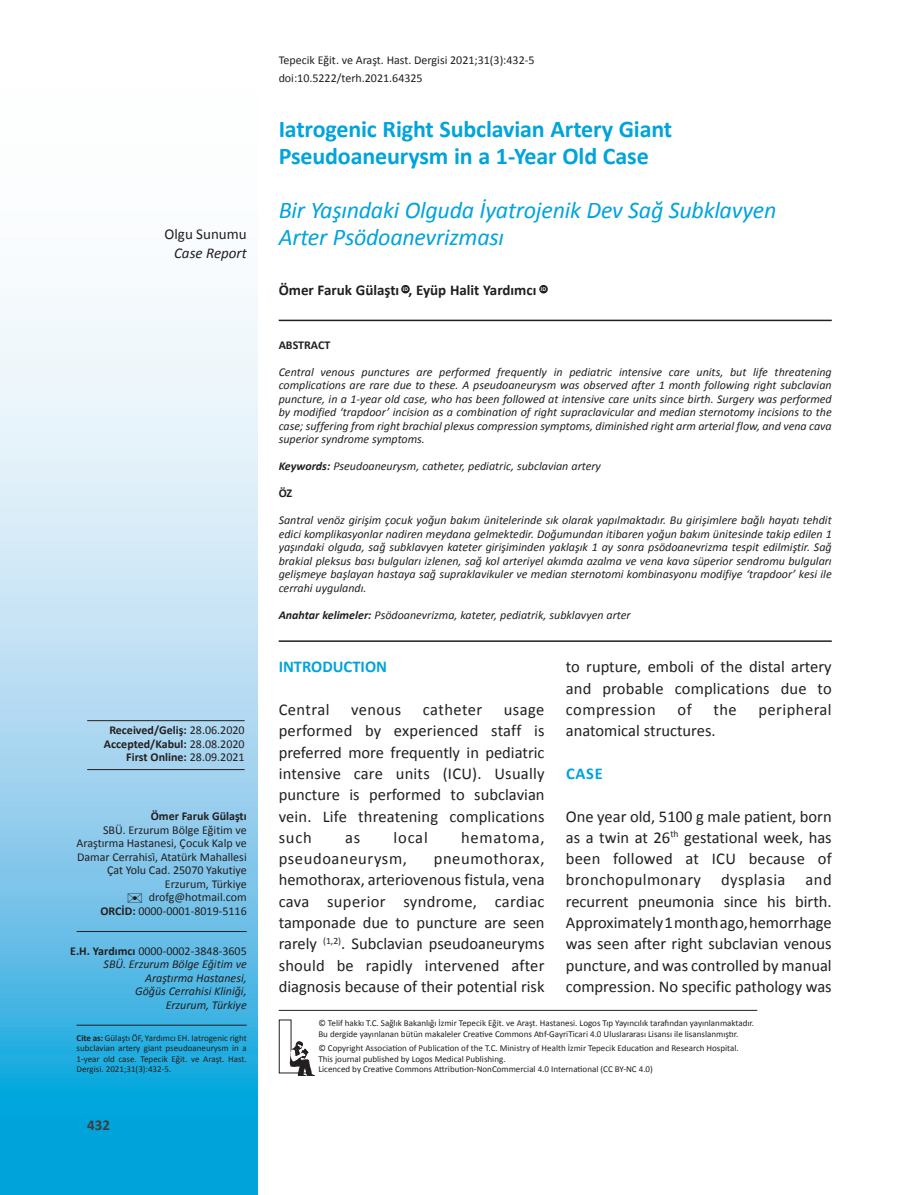
<style>
.page{position:relative;width:919px;height:1195px;background:#fff}
.page>*{position:absolute;margin:0;border:0;box-sizing:border-box;transform-origin:0 0}
.t1{font:700 24px "Calibri";letter-spacing:-.005em;color:#00a4db}
.t2{font:italic 24px "Calibri";letter-spacing:-.01em;color:#00a4db}
.t3{font:16.5px/21.3px "Calibri";letter-spacing:.005em;color:#231f20;text-align:justify}
.t4{font:16.5px "Calibri";letter-spacing:.03em;color:#231f20}
.t5{font:700 16.5px "Calibri";color:#00a4db}
.t6{font:16.5px "Calibri";letter-spacing:.035em;color:#231f20}
.t7{font:16.5px "Calibri";letter-spacing:.05em;color:#231f20}
.t8{font:700 15px "Calibri";color:#231f20}
.t9{font:15px "Calibri";color:#231f20}
.t10{font:italic 15px "Calibri";color:#231f20}
.t11{font:700 15px "Calibri";color:#3e3e3f}
.t12{font:italic 12px/13.5px "Calibri";color:#231f20;text-align:justify}
.t13{font:12px/13.5px "Calibri";color:#231f20;text-align:right}
.t14{font:700 12px "Calibri";color:#231f20}
.t15{font:9px/10.5px "Calibri";color:#231f20;text-align:justify}
.t16{font:700 6px "Calibri";color:#fff}
.s1{font-weight:400}
.s2{font-weight:700}
</style>
<div class="page">
<svg style="left:279px;top:1019px;width:35px;height:57px"></svg>
<hr style="left:279px;top:1010px;width:478px;height:1px;background:#231f20">
<svg style="left:0;top:296px;width:257px;height:899px;background:#93d2ee"></svg>
<hr style="left:87px;top:720px;width:157px;height:1px;background:#231f20">
<hr style="left:87px;top:769px;width:157px;height:1px;background:#231f20">
<hr style="left:77px;top:931px;width:170px;height:1px;background:#231f20">
<hr style="left:77px;top:1025px;width:170px;height:1px;background:#231f20">
<hr style="left:279px;top:320px;width:552px;height:1px;background:#231f20">
<div style="left:401px;top:285px;width:9px;height:8px;background:#231f20;border-radius:50%"></div>
<div style="left:539px;top:285px;width:8px;height:8px;background:#231f20;border-radius:50%"></div>
<hr style="left:279px;top:640px;width:552px;height:2px;background:#231f20">
<p class="t9" style="left:165px;top:224px;width:84px">Olgu Sunumu</p>
<p class="t10" style="left:174px;top:244px;width:74px">Case Report</p>
<p class="t14" style="left:109px;top:723px;width:137px">Received/Geliş: <span class="s1">28.06.2020</span></p>
<p class="t14" style="left:104px;top:736px;width:142px">Accepted/Kabul: <span class="s1">28.08.2020</span></p>
<p class="t14" style="left:126px;top:750px;width:120px">First Online: <span class="s1">28.09.2021</span></p>
<p class="t14" style="left:151px;top:809px;width:97px">Ömer Faruk Gülaştı</p>
<p class="t13" style="left:77px;top:822px;width:172px">SBÜ. Erzurum Bölge Eğitim ve<br>Araştırma Hastanesi, Çocuk Kalp ve<br>Damar Cerrahisi̇, Atatürk Mahallesi<br>Çat Yolu Cad. 25070 Yakutiye</p>
<p class="t13" style="left:165px;top:876px;width:83px">Erzurum, Türkiye</p>
<p class="t13" style="left:127px;top:890px;width:121px">✉ drofg@hotmail.com</p>
<p class="t13" style="left:100px;top:903px;width:148px"><span class="s2">ORCİD:</span> 0000-0001-8019-5116</p>
<p class="t13" style="left:70px;top:943px;width:178px"><span class="s2">E.H. Yardımcı</span> 0000-0002-3848-3605</p>
<p class="t12" style="left:104px;top:957px;width:145px">SBÜ. Erzurum Bölge Eğitim ve</p>
<p class="t12" style="left:145px;top:970px;width:103px">Araştırma Hastanesi,</p>
<p class="t12" style="left:135px;top:984px;width:113px">Göğüs Cerrahisi Kliniği,</p>
<p class="t12" style="left:166px;top:997px;width:83px">Erzurum, Türkiye</p>
<p class="t15" style="left:77px;top:1032px;width:172px"><span class="s2">Cite as:</span> Gülaştı ÖF, Yardımcı EH. Iatrogenic right subclavian artery giant pseudoaneurysm in a 1-year old case. Tepecik Eğit. ve Araşt. Hast.<br>Dergisi. 2021;31(3):432-5.</p>
<p class="t11" style="left:87px;top:1115px;width:24px">432</p>
<p class="t13" style="left:279px;top:53px;width:257px">Tepecik Eğit. ve Araşt. Hast. Dergisi 2021;31(3):432-5</p>
<p class="t13" style="left:279px;top:71px;width:145px">doi:10.5222/terh.2021.64325</p>
<p class="t1" style="left:279px;top:114px;width:395px">Iatrogenic Right Subclavian Artery Giant</p>
<p class="t1" style="left:279px;top:141px;width:371px">Pseudoaneurysm in a 1-Year Old Case</p>
<p class="t2" style="left:279px;top:195px;width:499px">Bir Yaşındaki Olguda İyatrojenik Dev Sağ Subklavyen</p>
<p class="t2" style="left:279px;top:222px;width:227px">Arter Psödoanevrizması</p>
<p class="t8" style="left:279px;top:281px;width:259px">Ömer Faruk Gülaştı , Eyüp Halit Yardımcı</p>
<p class="t16" style="left:403px;top:285px;width:7px">ID</p>
<p class="t16" style="left:541px;top:285px;width:7px">ID</p>
<p class="t14" style="left:279px;top:337px;width:53px">ABSTRACT</p>
<p class="t12" style="left:279px;top:365px;width:554px">Central venous punctures are performed frequently in pediatric intensive care units, but life threatening complications are rare due to these. A pseudoaneurysm was observed after 1 month following right subclavian puncture, in a 1-year old case, who has been followed at intensive care units since birth. Surgery was performed by modified ‘trapdoor’ incision as a combination of right supraclavicular and median sternotomy incisions to the case; suffering from right brachial plexus compression symptoms, diminished right arm arterial flow, and vena cava superior syndrome symptoms.</p>
<p class="t12" style="left:279px;top:459px;width:324px"><span class="s2">Keywords:</span> Pseudoaneurysm, catheter, pediatric, subclavian artery</p>
<p class="t14" style="left:279px;top:486px;width:15px">ÖZ</p>
<p class="t12" style="left:279px;top:513px;width:554px">Santral venöz girişim çocuk yoğun bakım ünitelerinde sık olarak yapılmaktadır. Bu girişimlere bağlı hayatı tehdit edici komplikasyonlar nadiren meydana gelmektedir. Doğumundan itibaren yoğun bakım ünitesinde takip edilen 1 yaşındaki olguda, sağ subklavyen kateter girişiminden yaklaşık 1 ay sonra psödoanevrizma tespit edilmiştir. Sağ brakial pleksus bası bulguları izlenen, sağ kol arteriyel akımda azalma ve vena kava süperior sendromu bulguları gelişmeye başlayan hastaya sağ supraklavikuler ve median sternotomi kombinasyonu modifiye ‘trapdoor’ kesi ile cerrahi uygulandı.</p>
<p class="t12" style="left:279px;top:608px;width:353px"><span class="s2">Anahtar kelimeler:</span> Psödoanevrizma, kateter, pediatrik, subklavyen arter</p>
<p class="t5" style="left:279px;top:657px;width:110px">INTRODUCTION</p>
<p class="t4" style="left:279px;top:699px;width:52px">Central</p>
<p class="t3" style="left:351px;top:698px;width:52px">venous</p>
<p class="t3" style="left:423px;top:698px;width:61px">catheter</p>
<p class="t3" style="left:279px;top:698px;width:267px;text-indent:225px">usage performed by experienced staff is preferred more frequently in pediatric intensive care units (ICU). Usually puncture is performed to subclavian vein. Life threatening complications such</p>
<p class="t3" style="left:345px;top:826px;width:17px">as</p>
<p class="t3" style="left:393px;top:826px;width:36px">local</p>
<p class="t7" style="left:461px;top:827px;width:85px">hematoma,</p>
<p class="t6" style="left:279px;top:848px;width:130px">pseudoaneurysm,</p>
<p class="t3" style="left:279px;top:847px;width:267px;text-indent:155px">pneumothorax, hemothorax, arteriovenous fistula, vena cava superior syndrome, cardiac tamponade due to puncture are seen rarely <sup>(1,2)</sup>. Subclavian pseudoaneuryms should be rapidly intervened after diagnosis because of their potential risk</p>
<p class="t3" style="left:566px;top:655px;width:267px">to rupture, emboli of the distal artery and probable complications due to compression</p>
<p class="t3" style="left:677px;top:698px;width:16px">of</p>
<p class="t3" style="left:713px;top:698px;width:25px">the</p>
<p class="t4" style="left:758px;top:699px;width:75px">peripheral</p>
<p class="t3" style="left:566px;top:719px;width:151px">anatomical structures.</p>
<p class="t5" style="left:566px;top:763px;width:38px">Cas e</p>
<p class="t3" style="left:566px;top:804px;width:267px">One year old, 5100 g male patient, born as a twin at 26<sup>th</sup> gestational week, has been followed at ICU because of bronchopulmonary dysplasia and recurrent pneumonia since his birth.<br>Approximately 1 month ago, hemorrhage was seen after right subclavian venous puncture, and was controlled by manual compression. No specific pathology was</p>
<p class="t15" style="left:318px;top:1017px;width:437px">© Telif hakkı T.C. Sağlık Bakanlığı İzmir Tepecik Eğit. ve Araşt. Hastanesi. Logos Tıp Yayıncılık tarafından yayınlanmaktadır.</p>
<p class="t15" style="left:318px;top:1028px;width:421px">Bu dergide yayınlanan bütün makaleler Creative Commons Atıf-GayriTicari 4.0 Uluslararası Lisansı ile lisanslanmıştır.</p>
<p class="t15" style="left:318px;top:1043px;width:422px">© Copyright Association of Publication of the T.C. Ministry of Health İzmir Tepecik Education and Research Hospital.</p>
<p class="t15" style="left:318px;top:1053px;width:189px">This journal published by Logos Medical Publishing.</p>
<p class="t15" style="left:318px;top:1064px;width:336px">Licenced by Creative Commons Attribution-NonCommercial 4.0 International (CC BY-NC 4.0)</p>
</div>
